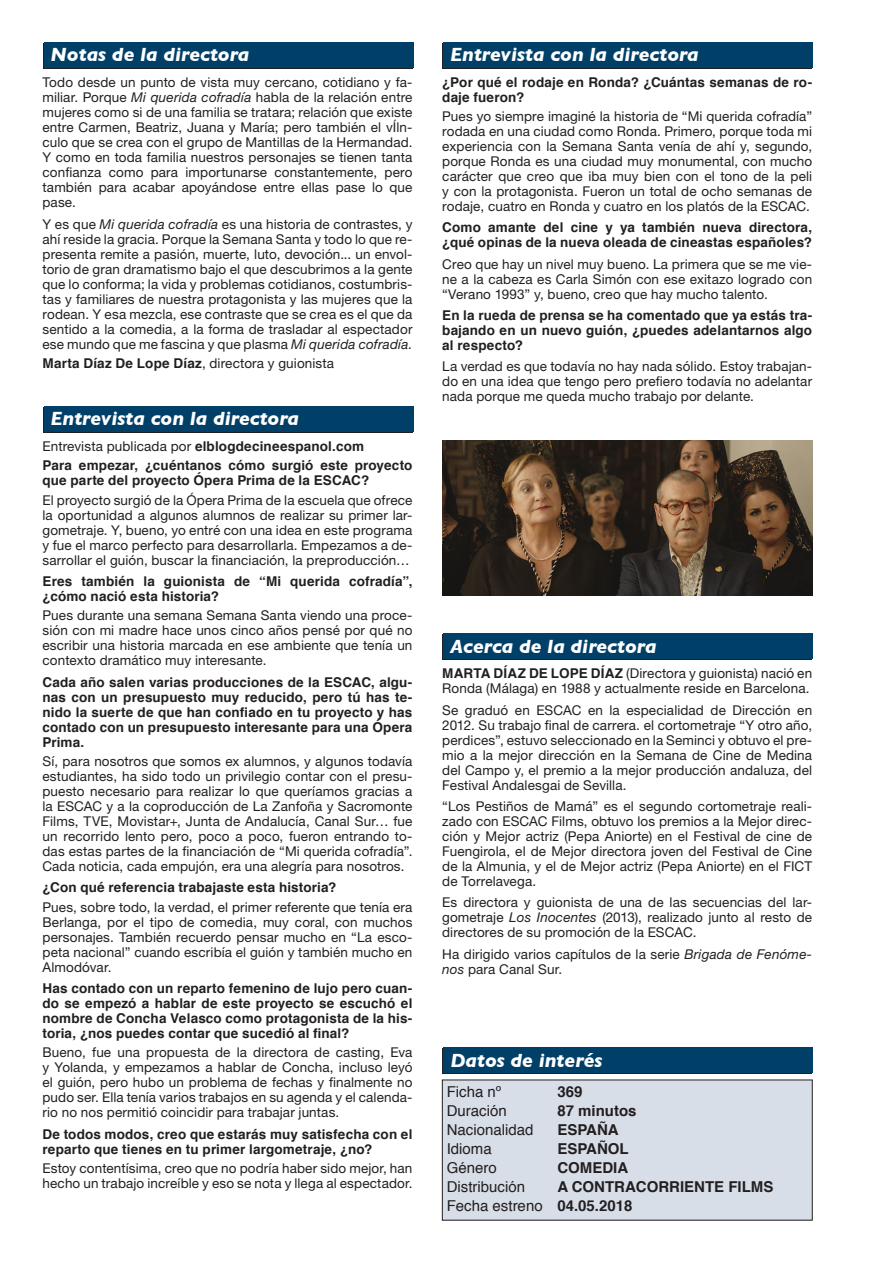
<style>
.page{position:relative;width:893px;height:1263px;background:#fff}
.page>*{position:absolute;margin:0;border:0;box-sizing:border-box;transform-origin:0 0}
.t1{font:italic 700 19.5px "Gill Sans";color:#fff}
.t2{font:15px "Helvetica";color:#231f20}
.t3{font:700 15px "Helvetica";color:#231f20}
.t4{font:13.5px/15px "Helvetica Neue";letter-spacing:.01em;color:#231f20;text-align:justify}
.t5{font:700 13.5px/15px "Helvetica";letter-spacing:.01em;color:#231f20}
.s1{font-style:italic}
.s2{font-family:"Helvetica";font-weight:700}
.s3{font-family:"Helvetica Neue";font-weight:400}
.s4{font-weight:700}
</style>
<div class="page">
<div style="left:43px;top:44px;width:369px;height:25px;background:#231f20"></div>
<div style="left:44px;top:43px;width:370px;height:25px;background:#004068"></div>
<div style="left:442px;top:1049px;width:370px;height:25px;background:#231f20"></div>
<div style="left:443px;top:1048px;width:370px;height:25px;background:#004068"></div>
<div style="left:442px;top:1080px;width:370px;height:140px;background:#d7dee8"></div>
<div style="left:442px;top:635px;width:370px;height:25px;background:#231f20"></div>
<div style="left:443px;top:634px;width:370px;height:25px;background:#004068"></div>
<div style="left:43px;top:408px;width:369px;height:25px;background:#231f20"></div>
<div style="left:44px;top:406px;width:370px;height:26px;background:#004068"></div>
<div style="left:442px;top:44px;width:370px;height:25px;background:#231f20"></div>
<div style="left:443px;top:43px;width:370px;height:25px;background:#004068"></div>
<img style="left:442px;top:441px;width:370px;height:154px">
<p class="t1" style="left:51px;top:43px;width:200px">Notas de la directora</p>
<p class="t4" style="left:43px;top:75px;width:371px">Todo desde un punto de vista muy cercano, cotidiano y fa&shy;miliar. Porque <span class="s1">Mi querida cofradía</span> habla de la relación entre mujeres como si de una familia se tratara; relación que existe entre Carmen, Beatriz, Juana y María; pero también el vÍln&shy;culo que se crea con el grupo de Mantillas de la Hermandad.<br>Y como en toda familia nuestros personajes se tienen tanta confianza como para importunarse constantemente, pero también para acabar apoyándose entre ellas pase lo que pase.</p>
<p class="t4" style="left:43px;top:216px;width:371px">Y es que <span class="s1">Mi querida cofradía</span> es una historia de contrastes, y ahí reside la gracia. Porque la Semana Santa y todo lo que re&shy;presenta remite a pasión, muerte, luto, devoción... un envol&shy;torio de gran dramatismo bajo el que descubrimos a la gente que lo conforma; la vida y problemas cotidianos, costumbris&shy;tas y familiares de nuestra protagonista y las mujeres que la rodean. Y esa mezcla, ese contraste que se crea es el que da sentido a la comedia, a la forma de trasladar al espectador ese mundo que me fascina y que plasma <span class="s1">Mi querida cofradía.</span></p>
<p class="t4" style="left:43px;top:355px;width:293px"><span class="s2">Marta Díaz De Lope Díaz</span>, directora y guionista</p>
<p class="t1" style="left:51px;top:407px;width:250px">Entrevista con la directora</p>
<p class="t5" style="left:43px;top:439px;width:323px"><span class="s3">Entrevista publicada por</span> elblogdecineespanol.com</p>
<p class="t5" style="left:43px;top:458px;width:371px">Para empezar, ¿cuéntanos cómo surgió este proyecto que parte del proyecto Ópera Prima de la ESCAC?</p>
<p class="t4" style="left:43px;top:492px;width:371px">El proyecto surgió de la Ópera Prima de la escuela que ofrece la oportunidad a algunos alumnos de realizar su primer lar&shy;gometraje. Y, bueno, yo entré con una idea en este programa y fue el marco perfecto para desarrollarla. Empezamos a de&shy;sarrollar el guión, buscar la financiación, la preproducción…</p>
<p class="t5" style="left:43px;top:574px;width:371px">Eres también la guionista de “Mi querida cofradía”, ¿cómo nació esta historia?</p>
<p class="t4" style="left:43px;top:608px;width:371px">Pues durante una semana Semana Santa viendo una proce&shy;sión con mi madre hace unos cinco años pensé por qué no escribir una historia marcada en ese ambiente que tenía un contexto dramático muy interesante.</p>
<p class="t5" style="left:43px;top:675px;width:371px;text-align:justify">Cada año salen varias producciones de la ESCAC, algu&shy;nas con un presupuesto muy reducido, pero tú has te&shy;nido la suerte de que han confiado en tu proyecto y has contado con un presupuesto interesante para una Ópera Prima.</p>
<p class="t4" style="left:43px;top:753px;width:371px">Sí, para nosotros que somos ex alumnos, y algunos todavía estudiantes, ha sido todo un privilegio contar con el presu&shy;puesto necesario para realizar lo que queríamos gracias a la ESCAC y a la coproducción de La Zanfoña y Sacromonte Films, TVE, Movistar+, Junta de Andalucía, Canal Sur… fue un recorrido lento pero, poco a poco, fueron entrando to&shy;das estas partes de la financiación de “Mi querida cofradía”.<br>Cada noticia, cada empujón, era una alegría para nosotros.</p>
<p class="t5" style="left:43px;top:880px;width:295px">¿Con qué referencia trabajaste esta historia?</p>
<p class="t4" style="left:43px;top:899px;width:371px">Pues, sobre todo, la verdad, el primer referente que tenía era Berlanga, por el tipo de comedia, muy coral, con muchos personajes. También recuerdo pensar mucho en “La esco&shy;peta nacional” cuando escribía el guión y también mucho en Almodóvar.</p>
<p class="t5" style="left:43px;top:981px;width:371px;text-align:justify">Has contado con un reparto femenino de lujo pero cuan&shy;do se empezó a hablar de este proyecto se escuchó el nombre de Concha Velasco como protagonista de la his&shy;toria, ¿nos puedes contar que sucedió al final?</p>
<p class="t4" style="left:43px;top:1045px;width:371px">Bueno, fue una propuesta de la directora de casting, Eva y Yolanda, y empezamos a hablar de Concha, incluso leyó el guión, pero hubo un problema de fechas y finalmente no pudo ser. Ella tenía varios trabajos en su agenda y el calenda&shy;rio no nos permitió coincidir para trabajar juntas.</p>
<p class="t5" style="left:43px;top:1126px;width:371px">De todos modos, creo que estarás muy satisfecha con el reparto que tienes en tu primer largometraje, ¿no?</p>
<p class="t4" style="left:43px;top:1160px;width:371px">Estoy contentísima, creo que no podría haber sido mejor, han hecho un trabajo increíble y eso se nota y llega al espectador.</p>
<p class="t1" style="left:450px;top:43px;width:250px">Entrevista con la directora</p>
<p class="t5" style="left:442px;top:75px;width:371px">¿Por qué el rodaje en Ronda? ¿Cuántas semanas de ro&shy;daje fueron?</p>
<p class="t4" style="left:442px;top:108px;width:371px">Pues yo siempre imaginé la historia de “Mi querida cofradía” rodada en una ciudad como Ronda. Primero, porque toda mi experiencia con la Semana Santa venía de ahí y, segundo, porque Ronda es una ciudad muy monumental, con mucho carácter que creo que iba muy bien con el tono de la peli y con la protagonista. Fueron un total de ocho semanas de rodaje, cuatro en Ronda y cuatro en los platós de la ESCAC.</p>
<p class="t5" style="left:442px;top:220px;width:371px">Como amante del cine y ya también nueva directora, ¿qué opinas de la nueva oleada de cineastas españoles?</p>
<p class="t4" style="left:442px;top:256px;width:371px">Creo que hay un nivel muy bueno. La primera que se me vie&shy;ne a la cabeza es Carla Simón con ese exitazo logrado con “Verano 1993” y, bueno, creo que hay mucho talento.</p>
<p class="t5" style="left:442px;top:308px;width:371px;text-align:justify">En la rueda de prensa se ha comentado que ya estás tra&shy;bajando en un nuevo guión, ¿puedes adelantarnos algo al respecto?</p>
<p class="t4" style="left:442px;top:359px;width:371px">La verdad es que todavía no hay nada sólido. Estoy trabajan&shy;do en una idea que tengo pero prefiero todavía no adelantar nada porque me queda mucho trabajo por delante.</p>
<p class="t1" style="left:450px;top:634px;width:208px">Acerca de la directora</p>
<p class="t4" style="left:442px;top:666px;width:371px"><span class="s2">MARTA DÍAZ DE LOPE DÍAZ</span> (Directora y guionista) nació en<br>Ronda (Málaga) en 1988 y actualmente reside en Barcelona.</p>
<p class="t4" style="left:442px;top:702px;width:371px">Se graduó en ESCAC en la especialidad de Dirección en 2012. Su trabajo final de carrera. el cortometraje “Y otro año, perdices”, estuvo seleccionado en la Seminci y obtuvo el pre&shy;mio a la mejor dirección en la Semana de Cine de Medina del Campo y, el premio a la mejor producción andaluza, del Festival Andalesgai de Sevilla.</p>
<p class="t4" style="left:442px;top:798px;width:371px">“Los Pestiños de Mamá” es el segundo cortometraje reali&shy;zado con ESCAC Films, obtuvo los premios a la Mejor direc&shy;ción y Mejor actriz (Pepa Aniorte) en el Festival de cine de Fuengirola, el de Mejor directora joven del Festival de Cine de la Almunia, y el de Mejor actriz (Pepa Aniorte) en el FICT de Torrelavega.</p>
<p class="t4" style="left:442px;top:895px;width:371px">Es directora y guionista de una de las secuencias del lar&shy;gometraje <span class="s1">Los Inocentes</span> (2013), realizado junto al resto de directores de su promoción de la ESCAC.</p>
<p class="t4" style="left:442px;top:946px;width:371px">Ha dirigido varios capítulos de la serie <span class="s1">Brigada de Fenóme&shy;nos</span> para Canal Sur.</p>
<p class="t1" style="left:450px;top:1048px;width:154px">Datos de interés</p>
<p class="t2" style="left:447px;top:1080px;width:56px">Ficha nº</p>
<p class="t3" style="left:557px;top:1079px;width:27px">369</p>
<p class="t2" style="left:447px;top:1099px;width:62px">Duración</p>
<p class="t3" style="left:557px;top:1098px;width:81px">87 minutos</p>
<p class="t2" style="left:447px;top:1118px;width:88px">Nacionalidad</p>
<p class="t3" style="left:557px;top:1117px;width:63px">ESPAÑA</p>
<p class="t2" style="left:447px;top:1137px;width:47px">Idioma</p>
<p class="t3" style="left:557px;top:1136px;width:73px">ESPAÑOL</p>
<p class="t2" style="left:447px;top:1156px;width:52px">Género</p>
<p class="t3" style="left:557px;top:1155px;width:72px">COMEDIA</p>
<p class="t2" style="left:447px;top:1175px;width:80px">Distribución</p>
<p class="t3" style="left:557px;top:1174px;width:218px">A CONTRACORRIENTE FILMS</p>
<p class="t2" style="left:447px;top:1194px;width:187px">Fecha estreno <span class="s4">04.05.2018</span></p>
</div>
